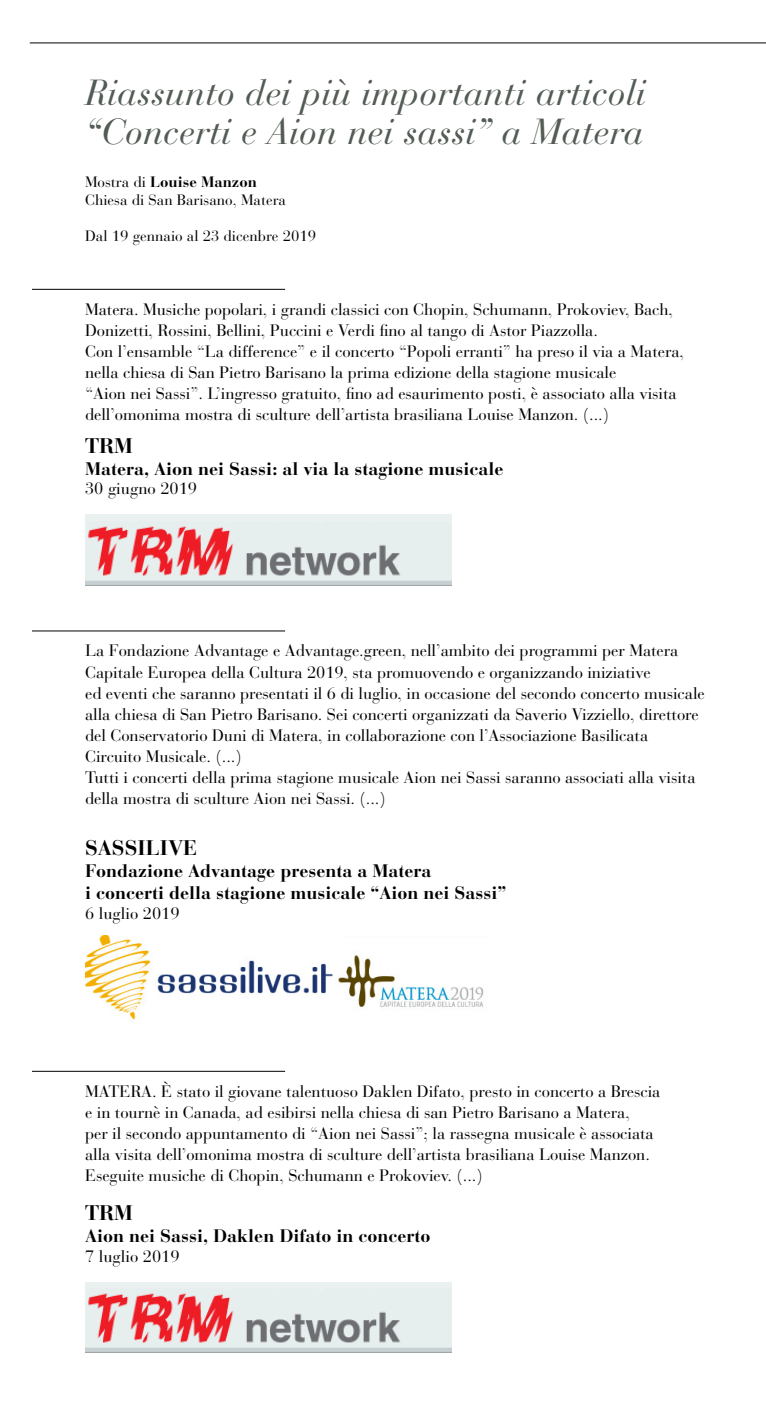
<style>
.page{position:relative;width:766px;height:1404px;background:#fff}
.page>*{position:absolute;margin:0;border:0;box-sizing:border-box;transform-origin:0 0}
.t1{font:italic 36px/39px "Bauer Bodoni";color:#525c54}
.t2{font:700 21px "Bauer Bodoni";color:#000}
.t3{font:700 18px/21.6px "Bauer Bodoni";color:#000}
.t4{font:16.5px/21px "Bauer Bodoni";letter-spacing:-.005em;color:#000}
.t5{font:15px/18px "Bauer Bodoni";color:#000}
.s1{font-weight:700}
</style>
<div class="page">
<hr style="left:30px;top:43px;width:735px;height:1px;background:#000">
<hr style="left:32px;top:289px;width:253px;height:1px;background:#000">
<hr style="left:32px;top:1070px;width:253px;height:1px;background:#000">
<hr style="left:32px;top:630px;width:253px;height:1px;background:#000">
<img style="left:85px;top:514px;width:367px;height:71px">
<img style="left:85px;top:1282px;width:367px;height:70px">
<img style="left:85px;top:935px;width:399px;height:85px">
<h1 class="t1" style="left:85px;top:74px;width:562px">Riassunto dei più importanti articoli “Concerti e Aion nei sassi” a Matera</h1>
<p class="t5" style="left:85px;top:173px;width:202px">Mostra di <span class="s1">Louise Manzon<br></span>Chiesa di San Barisano, Matera</p>
<p class="t5" style="left:85px;top:227px;width:232px">Dal 19 gennaio al 23 dicenbre 2019</p>
<p class="t4" style="left:85px;top:299px;width:600px">Matera. Musiche popolari, i grandi classici con Chopin, Schumann, Prokoviev, Bach, Donizetti, Rossini, Bellini, Puccini e Verdi fino al tango di Astor Piazzolla.<br>Con l’ensamble “La difference” e il concerto “Popoli erranti” ha preso il via a Matera, nella chiesa di San Pietro Barisano la prima edizione della stagione musicale<br>“Aion nei Sassi”. L’ingresso gratuito, fino ad esaurimento posti, è associato alla visita dell’omonima mostra di sculture dell’artista brasiliana Louise Manzon. (...)</p>
<p class="t2" style="left:85px;top:433px;width:49px">TRM</p>
<p class="t3" style="left:85px;top:457px;width:420px">Matera, Aion nei Sassi: al via la stagione musicale</p>
<p class="t4" style="left:85px;top:478px;width:113px">30 giugno 2019</p>
<p class="t4" style="left:85px;top:640px;width:621px">La Fondazione Advantage e Advantage.green, nell’ambito dei programmi per Matera Capitale Europea della Cultura 2019, sta promuovendo e organizzando iniziative<br>ed eventi che saranno presentati il 6 di luglio, in occasione del secondo concerto musicale alla chiesa di San Pietro Barisano. Sei concerti organizzati da Saverio Vizziello, direttore del Conservatorio Duni di Matera, in collaborazione con l’Associazione Basilicata Circuito Musicale. (...)<br>Tutti i concerti della prima stagione musicale Aion nei Sassi saranno associati alla visita della mostra di sculture Aion nei Sassi. (...)</p>
<p class="t2" style="left:85px;top:835px;width:114px">SASSILIVE</p>
<p class="t3" style="left:85px;top:860px;width:423px">Fondazione Advantage presenta a Matera<br>i concerti della stagione musicale “Aion nei Sassi”</p>
<p class="t4" style="left:85px;top:902px;width:96px">6 luglio 2019</p>
<p class="t4" style="left:85px;top:1080px;width:576px">MATERA. È stato il giovane talentuoso Daklen Difato, presto in concerto a Brescia e in tournè in Canada, ad esibirsi nella chiesa di san Pietro Barisano a Matera,<br>per il secondo appuntamento di “Aion nei Sassi”; la rassegna musicale è associata alla visita dell’omonima mostra di sculture dell’artista brasiliana Louise Manzon.<br>Eseguite musiche di Chopin, Schumann e Prokoviev. (...)</p>
<p class="t2" style="left:85px;top:1200px;width:49px">TRM</p>
<p class="t3" style="left:85px;top:1224px;width:347px">Aion nei Sassi, Daklen Difato in concerto</p>
<p class="t4" style="left:85px;top:1245px;width:96px">7 luglio 2019</p>
</div>
